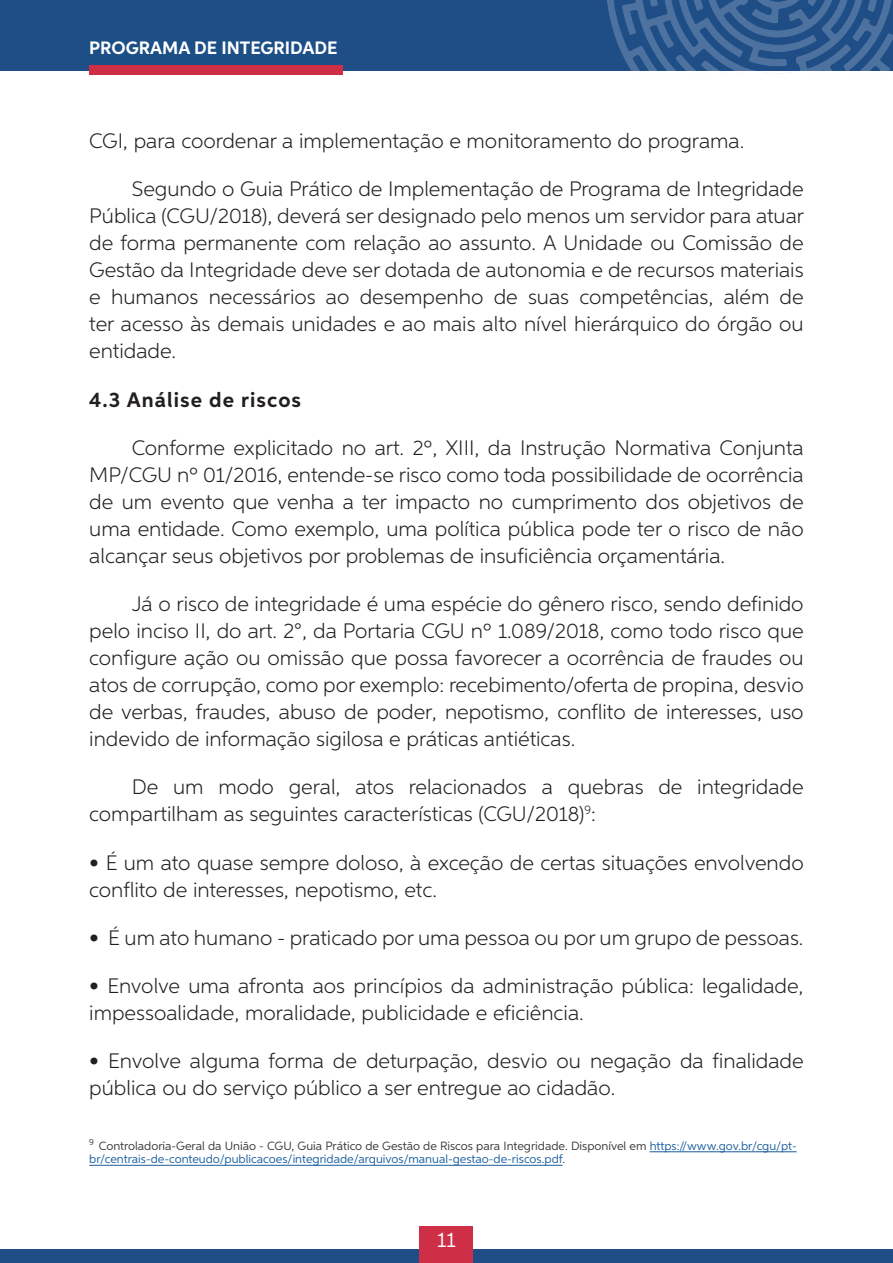
<style>
.page{position:relative;width:893px;height:1263px;background:#fff}
.page>*{position:absolute;margin:0;border:0;box-sizing:border-box;transform-origin:0 0}
.t1{font:300 21px/27px "Neutro";color:#231f20}
.t2{font:700 21px "Neutro";letter-spacing:.05em;color:#231f20}
.t3{font:21px "Neutro";color:#fff}
.nota_de_rodapé_neutr{font:700 18px "Neutro";color:#fff}
.t4{font:18px "Heavitas";color:#fff}
.t5{font:12px/13.5px "Neutro";color:#175d9e}
.s1{color:#333638}
</style>
<div class="page">
<div style="left:0;top:0;width:893px;height:71px;background:#1f4e87"></div>
<img style="left:607px;top:0;width:286px;height:74px">
<div style="left:0;top:1249px;width:893px;height:14px;background:#1f4e87"></div>
<div style="left:419px;top:1226px;width:54px;height:37px;background:#cf2e47"></div>
<div style="left:89px;top:65px;width:254px;height:10px;background:#cf2e47"></div>
<hr style="left:650px;top:1151px;width:147px;height:1px;background:#175d9e">
<hr style="left:89px;top:1165px;width:473px;height:1px;background:#175d9e">
<p class="nota_de_rodapé_neutr" style="left:89px;top:37px;width:250px">PROGRAMA DE INTEGRIDADE</p>
<p class="t4" style="left:89px;top:39px;width:238px">PLANO DE INTEGRIDADE</p>
<p class="t1" style="left:89px;top:127px;width:657px">CGI, para coordenar a implementação e monitoramento do programa.</p>
<p class="t1" style="left:89px;top:175px;width:716px;text-align:justify;text-indent:43px">Segundo o Guia Prático de Implementação de Programa de Integridade Pública (CGU/2018), deverá ser designado pelo menos um servidor para atuar de forma permanente com relação ao assunto. A Unidade ou Comissão de Gestão da Integridade deve ser dotada de autonomia e de recursos materiais e humanos necessários ao desempenho de suas competências, além de ter acesso às demais unidades e ao mais alto nível hierárquico do órgão ou entidade.</p>
<p class="t2" style="left:89px;top:386px;width:213px">4.3 Análise de riscos</p>
<p class="t1" style="left:89px;top:434px;width:716px;text-align:justify;text-indent:43px">Conforme explicitado no art. 2º, XIII, da Instrução Normativa Conjunta MP/CGU nº 01/2016, entende-se risco como toda possibilidade de ocorrência de um evento que venha a ter impacto no cumprimento dos objetivos de uma entidade. Como exemplo, uma política pública pode ter o risco de não alcançar seus objetivos por problemas de insuficiência orçamentária.</p>
<p class="t1" style="left:89px;top:590px;width:716px;text-align:justify;text-indent:43px">Já o risco de integridade é uma espécie do gênero risco, sendo definido pelo inciso II, do art. 2°, da Portaria CGU nº 1.089/2018, como todo risco que configure ação ou omissão que possa favorecer a ocorrência de fraudes ou atos de corrupção, como por exemplo: recebimento/oferta de propina, desvio de verbas, fraudes, abuso de poder, nepotismo, conflito de interesses, uso indevido de informação sigilosa e práticas antiéticas.</p>
<p class="t1" style="left:89px;top:773px;width:716px;text-indent:43px">De um modo geral, atos relacionados a quebras de integridade compartilham as seguintes características (CGU/2018)<sup>9</sup>:</p>
<p class="t1" style="left:89px;top:848px;width:716px">• É um ato quase sempre doloso, à exceção de certas situações envolvendo conflito de interesses, nepotismo, etc.</p>
<p class="t1" style="left:89px;top:924px;width:716px">• É um ato humano - praticado por uma pessoa ou por um grupo de pessoas.</p>
<p class="t1" style="left:89px;top:972px;width:716px">• Envolve uma afronta aos princípios da administração pública: legalidade, impessoalidade, moralidade, publicidade e eficiência.</p>
<p class="t1" style="left:89px;top:1047px;width:716px">• Envolve alguma forma de deturpação, desvio ou negação da finalidade pública ou do serviço público a ser entregue ao cidadão.</p>
<p class="t5" style="left:89px;top:1139px;width:709px"><sup>9</sup> <span class="s1">Controladoria-Geral da União - CGU, Guia Prático de Gestão de Riscos para Integridade. Disponível em</span> https://www.gov.br/cgu/pt&shy;br/centrais-de-conteudo/publicacoes/integridade/arquivos/manual-gestao-de-riscos.pdf<span class="s1">.</span></p>
<p class="t3" style="left:437px;top:1227px;width:20px">11</p>
</div>
